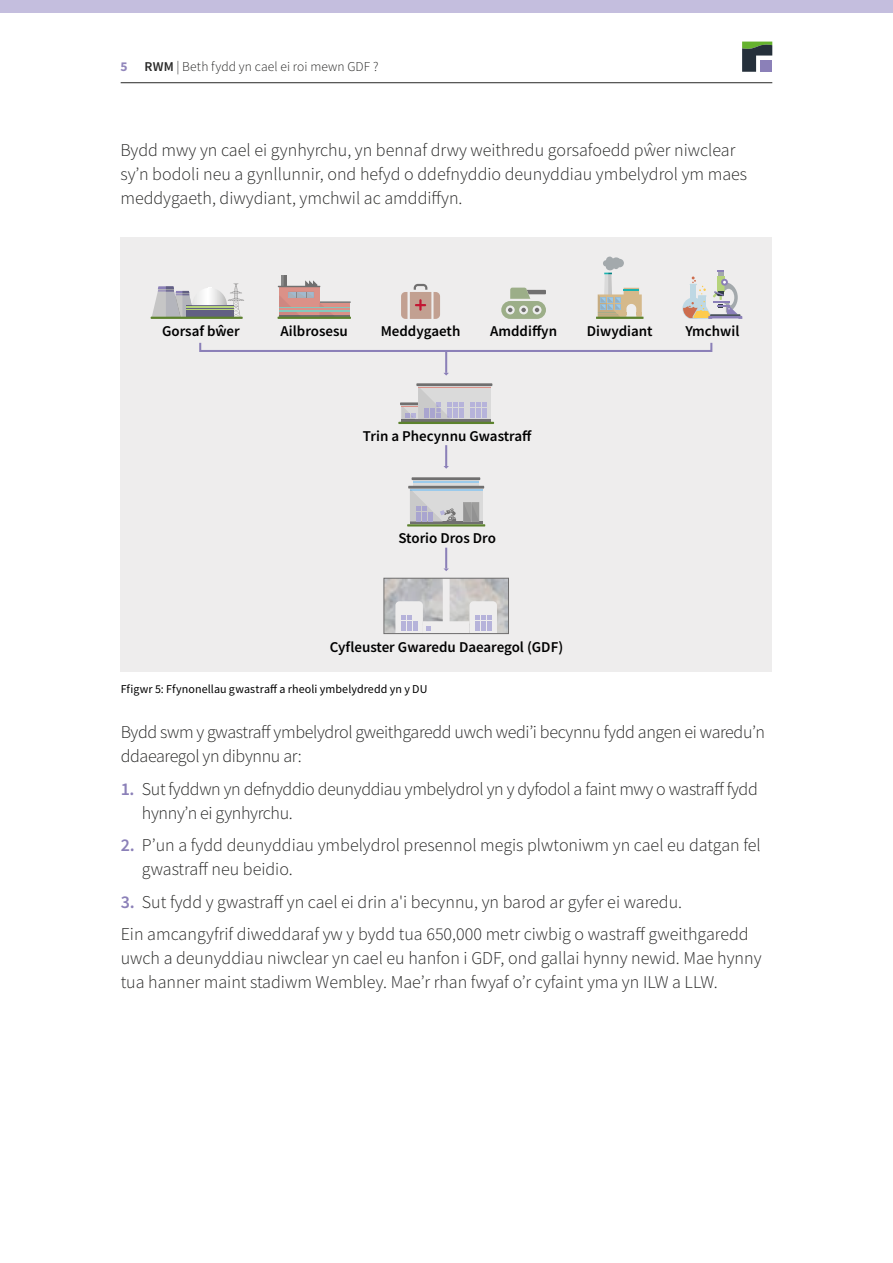
<style>
.page{position:relative;width:893px;height:1263px;background:#fff}
.page>*{position:absolute;margin:0;border:0;box-sizing:border-box;transform-origin:0 0}
.t1{font:300 18px/24px "Source Sans Pro";color:#282827}
.t2{font:300 18px/24px "Source Sans Pro";letter-spacing:-.02em;color:#282827}
.t3{font:600 15px "Source Sans Pro";color:#000}
.t4{font:300 13.5px "Source Sans Pro";letter-spacing:.01em;color:#282827}
.t5{font:700 13.5px "Source Sans Pro";color:#9186bb}
.t6{font:12px "Source Sans Pro";letter-spacing:.01em;color:#000}
.s1{font-weight:600}
.s2{font-weight:600;color:#8b80b8}
</style>
<div class="page">
<div style="left:121px;top:238px;width:651px;height:434px;background:#eeeded"></div>
<hr style="left:401px;top:419px;width:90px;height:3px;background:#706f6f">
<svg style="left:400px;top:383px;width:92px;height:36px;background:#cac7cf"></svg>
<hr style="left:398px;top:422px;width:96px;height:2px;background:#5c822d">
<svg style="left:413px;top:480px;width:66px;height:6px"></svg>
<svg style="left:412px;top:477px;width:68px;height:3px"></svg>
<hr style="left:410px;top:521px;width:72px;height:3px;background:#706f6f">
<hr style="left:413px;top:481px;width:66px;height:1px;background:#9bcaeb">
<svg style="left:408px;top:486px;width:76px;height:35px;background:#bfc1c6"></svg>
<hr style="left:407px;top:524px;width:78px;height:2px;background:#5c822d">
<hr style="left:151px;top:317px;width:92px;height:2px;background:#5c822d">
<svg style="left:152px;top:283px;width:92px;height:34px"></svg>
<hr style="left:186px;top:306px;width:47px;height:2px;background:#b6d37b">
<hr style="left:186px;top:309px;width:47px;height:1px;background:#b6d37b">
<svg style="left:501px;top:288px;width:45px;height:31px"></svg>
<svg style="left:401px;top:284px;width:39px;height:35px"></svg>
<svg style="left:682px;top:270px;width:60px;height:49px"></svg>
<hr style="left:313px;top:301px;width:38px;height:2px;background:#706f6f">
<div style="left:317px;top:303px;width:33px;height:14px;background:#db9188"></div>
<hr style="left:317px;top:315px;width:33px;height:2px;background:#706f6f">
<hr style="left:278px;top:286px;width:42px;height:1px;background:#706f6f">
<svg style="left:279px;top:275px;width:56px;height:42px"></svg>
<hr style="left:279px;top:307px;width:71px;height:4px;background:#84c8bc">
<hr style="left:279px;top:308px;width:71px;height:2px;background:#db9188">
<hr style="left:278px;top:317px;width:73px;height:2px;background:#5c822d">
<svg style="left:598px;top:257px;width:44px;height:60px"></svg>
<hr style="left:596px;top:317px;width:47px;height:2px;background:#5c822d">
<div style="left:199px;top:342px;width:513px;height:10px;border:2px solid #8b80b8"></div>
<hr style="left:445px;top:352px;width:2px;height:21px;background:#8b80b8">
<hr style="left:445px;top:445px;width:2px;height:21px;background:#8b80b8">
<hr style="left:445px;top:548px;width:2px;height:20px;background:#8b80b8">
<svg style="left:443px;top:466px;width:6px;height:3px"></svg>
<svg style="left:443px;top:568px;width:6px;height:3px"></svg>
<img style="left:386px;top:580px;width:121px;height:52px">
<svg style="left:395px;top:580px;width:102px;height:52px"></svg>
<div style="left:384px;top:578px;width:125px;height:56px;border:1px solid #706f6f"></div>
<hr style="left:121px;top:82px;width:651px;height:1px;background:#282827">
<svg style="left:742px;top:42px;width:30px;height:30px"></svg>
<div style="left:760px;top:60px;width:12px;height:12px;background:#8b80b8"></div>
<div style="left:0;top:0;width:893px;height:12px;background:#c4bede"></div>
<p class="t5" style="left:120px;top:58px;width:9px">5</p>
<p class="t4" style="left:145px;top:58px;width:235px"><span class="s1">RWM</span> | Beth fydd yn cael ei roi mewn GDF ?</p>
<p class="t1" style="left:120px;top:139px;width:628px">Bydd mwy yn cael ei gynhyrchu, yn bennaf drwy weithredu gorsafoedd pŵer niwclear sy’n bodoli neu a gynllunnir, ond hefyd o ddefnyddio deunyddiau ymbelydrol ym maes meddygaeth, diwydiant, ymchwil ac amddiffyn.</p>
<p class="t3" style="left:162px;top:321px;width:79px">Gorsaf bŵer</p>
<p class="t3" style="left:281px;top:321px;width:69px">Ailbrosesu</p>
<p class="t3" style="left:381px;top:321px;width:81px">Meddygaeth</p>
<p class="t3" style="left:490px;top:321px;width:68px">Amddiffyn</p>
<p class="t3" style="left:587px;top:321px;width:67px">Diwydiant</p>
<p class="t3" style="left:685px;top:321px;width:56px">Ymchwil</p>
<p class="t3" style="left:363px;top:426px;width:170px">Trin a Phecynnu Gwastraff</p>
<p class="t3" style="left:398px;top:528px;width:99px">Storio Dros Dro</p>
<p class="t3" style="left:330px;top:637px;width:235px">Cyfleuster Gwaredu Daearegol (GDF)</p>
<p class="t6" style="left:121px;top:681px;width:308px">Ffigwr 5: Ffynonellau gwastraff a rheoli ymbelydredd yn y DU</p>
<p class="t2" style="left:121px;top:720px;width:646px">Bydd swm y gwastraff ymbelydrol gweithgaredd uwch wedi’i becynnu fydd angen ei waredu’n ddaearegol yn dibynnu ar:</p>
<p class="t2" style="left:142px;top:776px;width:617px;text-indent:-21px"><span class="s2">1.</span> Sut fyddwn yn defnyddio deunyddiau ymbelydrol yn y dyfodol a faint mwy o wastraff fydd hynny’n ei gynhyrchu.</p>
<p class="t1" style="left:142px;top:833px;width:620px;text-indent:-21px"><span class="s2">2.</span> P’un a fydd deunyddiau ymbelydrol presennol megis plwtoniwm yn cael eu datgan fel gwastraff neu beidio.</p>
<p class="t1" style="left:121px;top:885px;width:630px;line-height:32.5px"><span class="s2">3.</span> Sut fydd y gwastraff yn cael ei drin a'i becynnu, yn barod ar gyfer ei waredu.<br>Ein amcangyfrif diweddaraf yw y bydd tua 650,000 metr ciwbig o wastraff gweithgaredd</p>
<p class="t1" style="left:121px;top:946px;width:642px">uwch a deunyddiau niwclear yn cael eu hanfon i GDF, ond gallai hynny newid. Mae hynny tua hanner maint stadiwm Wembley. Mae’r rhan fwyaf o’r cyfaint yma yn ILW a LLW.</p>
</div>
